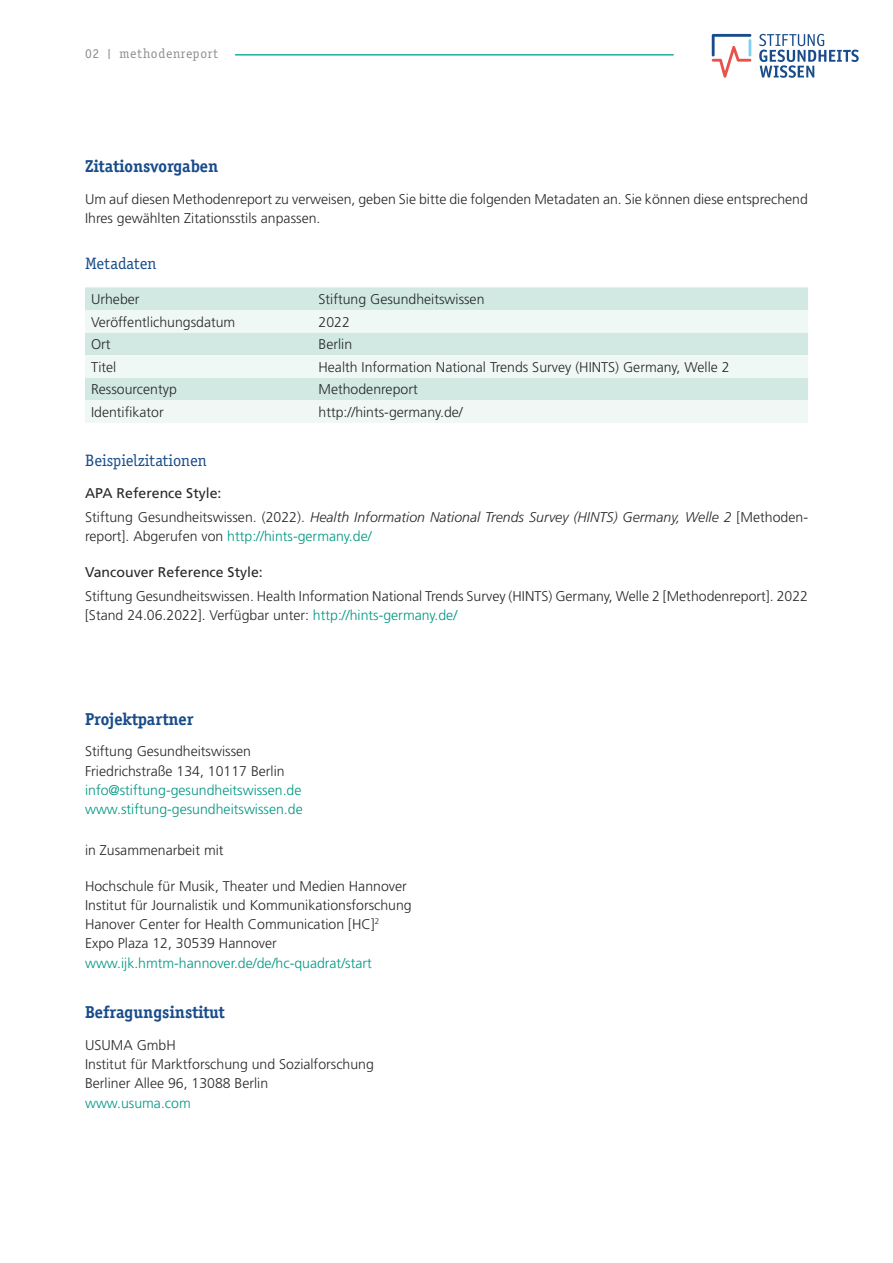
<style>
.page{position:relative;width:893px;height:1263px;background:#fff}
.page>*{position:absolute;margin:0;border:0;box-sizing:border-box;transform-origin:0 0}
.t1{font:700 17.25px "Officina Ser ITC Std";color:#194c8a}
.t2{font:16.5px "Officina Ser ITC Std";color:#194c8a}
.t3{font:300 14.1px/19.2px "Frutiger LT Std";color:#282829}
.t4{font:300 14.1px/19.2px "Frutiger LT Std";color:#009884}
.t5{font:italic 300 14.1px/23.4px "Frutiger LT Std";color:#282829}
.t6{font:14.1px "Frutiger LT Std";color:#282829}
.t7{font:13.5px "Officina Ser ITC Std";letter-spacing:.05em;color:#8d8e90}
.s1{font-size:11.7px}
.s2{font-weight:400;font-style:normal}
.s3{font-style:normal}
.s4{color:#282829}
.s5{color:#009884}
</style>
<div class="page">
<svg style="left:712px;top:34px;width:39px;height:44px"></svg>
<svg style="left:759px;top:34px;width:100px;height:44px"></svg>
<hr style="left:236px;top:54px;width:437px;height:2px;background:#1eae9c">
<div style="left:85px;top:287px;width:723px;height:23px;background:#d1e9e2"></div>
<svg style="left:85px;top:310px;width:723px;height:113px;fill:#f0f8f5"></svg>
<p class="t7" style="left:85px;top:46px;width:135px">02 <span class="s1">|</span> methodenreport</p>
<p class="t1" style="left:85px;top:156px;width:135px">Zitationsvorgaben</p>
<p class="t3" style="left:85px;top:190px;width:724px">Um auf diesen Methodenreport zu verweisen, geben Sie bitte die folgenden Metadaten an. Sie können diese entsprechend<br>Ihres gewählten Zitationsstils anpassen.</p>
<p class="t2" style="left:85px;top:254px;width:73px">Metadaten</p>
<p class="t3" style="left:91px;top:290px;width:50px">Urheber</p>
<p class="t3" style="left:319px;top:290px;width:167px">Stiftung Gesundheitswissen</p>
<p class="t3" style="left:91px;top:312px;width:146px">Veröffentlichungsdatum</p>
<p class="t3" style="left:319px;top:312px;width:33px">2022</p>
<p class="t3" style="left:91px;top:335px;width:21px">Ort</p>
<p class="t3" style="left:319px;top:335px;width:35px">Berlin</p>
<p class="t3" style="left:91px;top:357px;width:27px">Titel</p>
<p class="t3" style="left:319px;top:357px;width:413px">Health Information National Trends Survey (HINTS) Germany, Welle 2</p>
<p class="t3" style="left:91px;top:380px;width:87px">Ressourcentyp</p>
<p class="t3" style="left:319px;top:380px;width:101px">Methodenreport</p>
<p class="t3" style="left:91px;top:403px;width:74px">Identifikator</p>
<p class="t3" style="left:319px;top:403px;width:146px">http://hints-germany.de/</p>
<p class="t2" style="left:85px;top:451px;width:123px">Beispielzitationen</p>
<p class="t5" style="left:85px;top:482px;width:723px"><span class="s2">APA Reference Style:<br></span><span class="s3">Stiftung Gesundheitswissen. (2022).</span> Health Information National Trends Survey (HINTS) Germany, Welle 2 <span class="s3">[Methoden-</span></p>
<p class="t4" style="left:85px;top:527px;width:288px"><span class="s4">report]. Abgerufen von</span> http://hints-germany.de/</p>
<p class="t6" style="left:85px;top:564px;width:179px">Vancouver Reference Style:</p>
<p class="t3" style="left:85px;top:586px;width:724px">Stiftung Gesundheitswissen. Health Information National Trends Survey (HINTS) Germany, Welle 2 [Methodenreport]. 2022 [Stand 24.06.2022]. Verfügbar unter: <span class="s5">http://hints-germany.de/</span></p>
<p class="t1" style="left:85px;top:708px;width:110px">Projektpartner</p>
<p class="t3" style="left:85px;top:742px;width:201px">Stiftung Gesundheitswissen<br>Friedrichstraße 134, 10117 Berlin</p>
<p class="t4" style="left:85px;top:781px;width:219px">info@stiftung-gesundheitswissen.de www.stiftung-gesundheitswissen.de</p>
<p class="t3" style="left:85px;top:840px;width:140px">in Zusammenarbeit mit</p>
<p class="t3" style="left:85px;top:876px;width:328px">Hochschule für Musik, Theater und Medien Hannover Institut für Journalistik und Kommunikationsforschung Hanover Center for Health Communication [HC]<sup>2<br></sup>Expo Plaza 12, 30539 Hannover</p>
<p class="t4" style="left:85px;top:953px;width:288px">www.ijk.hmtm-hannover.de/de/hc-quadrat/start</p>
<p class="t1" style="left:85px;top:1001px;width:141px">Befragungsinstitut</p>
<p class="t3" style="left:85px;top:1036px;width:290px">USUMA GmbH<br>Institut für Marktforschung und Sozialforschung<br>Berliner Allee 96, 13088 Berlin</p>
<p class="t4" style="left:85px;top:1093px;width:107px">www.usuma.com</p>
</div>
